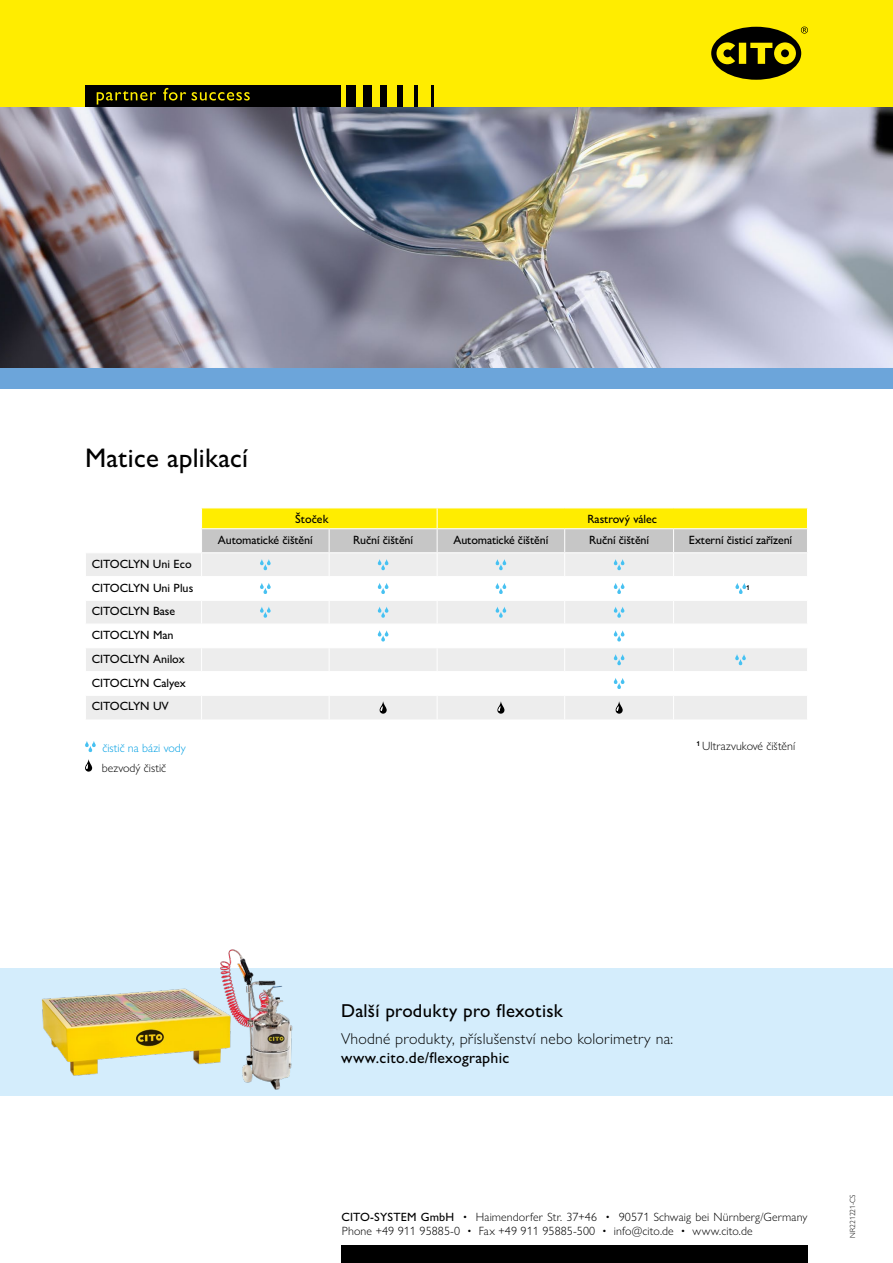
<style>
.page{position:relative;width:893px;height:1263px;background:#fff}
.page>*{position:absolute;margin:0;border:0;box-sizing:border-box;transform-origin:0 0}
.t1{font:500 27px "Gill Sans Nova";letter-spacing:.01em;color:#000}
.t2{font:500 18.75px "Gill Sans Nova";letter-spacing:.015em;color:#000}
.t3{font:300 15.75px "Gill Sans Nova";letter-spacing:.015em;color:#000}
.t4{font:500 15.75px "Gill Sans Nova";letter-spacing:.015em;color:#000}
.t5{font:500 12px/23.7px "Gill Sans Nova";letter-spacing:-.01em;color:#000}
.t6{font:300 12px/14.4px "Gill Sans Nova";letter-spacing:.01em;color:#000}
.t7{font:300 12px "Gill Sans Nova";color:#009fe3}
.t8{font:300 7.5px "Gill Sans Nova";color:#000}
.t9{font:600 7.05px "Gill Sans Nova";color:#000}
.s1{font-weight:500}
</style>
<div class="page">
<div style="left:0;top:0;width:893px;height:106px;background:#ffed00"></div>
<div style="left:85px;top:85px;width:256px;height:21px;background:#000"></div>
<div style="left:346px;top:85px;width:10px;height:21px;background:#000"></div>
<div style="left:380px;top:85px;width:7px;height:21px;background:#000"></div>
<div style="left:397px;top:85px;width:6px;height:21px;background:#000"></div>
<hr style="left:414px;top:85px;width:4px;height:21px;background:#000">
<hr style="left:431px;top:85px;width:2px;height:21px;background:#000">
<div style="left:363px;top:85px;width:9px;height:21px;background:#000"></div>
<svg style="left:97px;top:91px;width:59px;height:14px"></svg>
<svg style="left:163px;top:88px;width:23px;height:13px"></svg>
<svg style="left:192px;top:92px;width:58px;height:9px"></svg>
<svg style="left:711px;top:27px;width:97px;height:53px"></svg>
<div style="left:341px;top:1245px;width:467px;height:18px;background:#000"></div>
<div style="left:0;top:369px;width:893px;height:20px;background:#6ca5da"></div>
<img style="left:0;top:108px;width:893px;height:260px">
<svg style="left:85px;top:741px;width:11px;height:11px"></svg>
<svg style="left:85px;top:759px;width:7px;height:13px"></svg>
<div style="left:86px;top:553px;width:115px;height:23px;background:#ededed"></div>
<svg style="left:86px;top:601px;width:115px;height:118px;fill:#ededed"></svg>
<hr style="left:85px;top:624px;width:117px;height:1px;background:#fff">
<hr style="left:85px;top:647px;width:117px;height:1px;background:#fff">
<hr style="left:85px;top:671px;width:117px;height:1px;background:#fff">
<hr style="left:85px;top:695px;width:117px;height:1px;background:#fff">
<svg style="left:201px;top:508px;width:607px;height:211px"></svg>
<div style="left:0;top:968px;width:893px;height:127px;background:#d4edfc"></div>
<img style="left:42px;top:988px;width:164px;height:88px">
<img style="left:206px;top:949px;width:87px;height:141px">
<h1 class="t1" style="left:85px;top:441px;width:165px">Matice aplikací</h1>
<p class="t5" style="left:92px;top:552px;width:103px">CITOCLYN Uni Eco<br>CITOCLYN Uni Plus</p>
<p class="t5" style="left:92px;top:599px;width:96px">CITOCLYN Base<br>CITOCLYN Man<br>CITOCLYN Anilox<br>CITOCLYN Calyex<br>CITOCLYN UV</p>
<p class="t7" style="left:102px;top:741px;width:85px">čistič na bázi vody</p>
<p class="t6" style="left:102px;top:760px;width:66px">bezvodý čistič</p>
<p class="t5" style="left:295px;top:507px;width:35px">Štoček</p>
<p class="t5" style="left:587px;top:507px;width:71px">Rastrový válec</p>
<p class="t5" style="left:218px;top:528px;width:96px">Automatické čištění</p>
<p class="t5" style="left:353px;top:528px;width:62px">Ruční čištění</p>
<p class="t5" style="left:453px;top:528px;width:96px">Automatické čištění</p>
<p class="t5" style="left:589px;top:528px;width:62px">Ruční čištění</p>
<p class="t5" style="left:689px;top:528px;width:105px">Externí čisticí zařízení</p>
<p class="t9" style="left:746px;top:583px;width:5px">1</p>
<p class="t6" style="left:697px;top:738px;width:100px"><sup>1</sup> Ultrazvukové čištění</p>
<h2 class="t2" style="left:341px;top:999px;width:223px">Další produkty pro flexotisk</h2>
<h3 class="t3" style="left:341px;top:1029px;width:334px">Vhodné produkty, příslušenství nebo kolorimetry na:</h3>
<h3 class="t4" style="left:341px;top:1048px;width:170px">www.cito.de/flexographic</h3>
<p class="t6" style="left:341px;top:1209px;width:467px"><span class="s1">CITO-SYSTEM GmbH</span> • Haimendorfer Str. 37+46 • 90571 Schwaig bei Nürnberg/Germany<br>Phone +49 911 95885-0 • Fax +49 911 95885-500 • info@cito.de • www.cito.de</p>
<p class="t8" style="left:848px;top:1237px;width:45px;rotate:-90deg">NR221221-CS</p>
</div>
